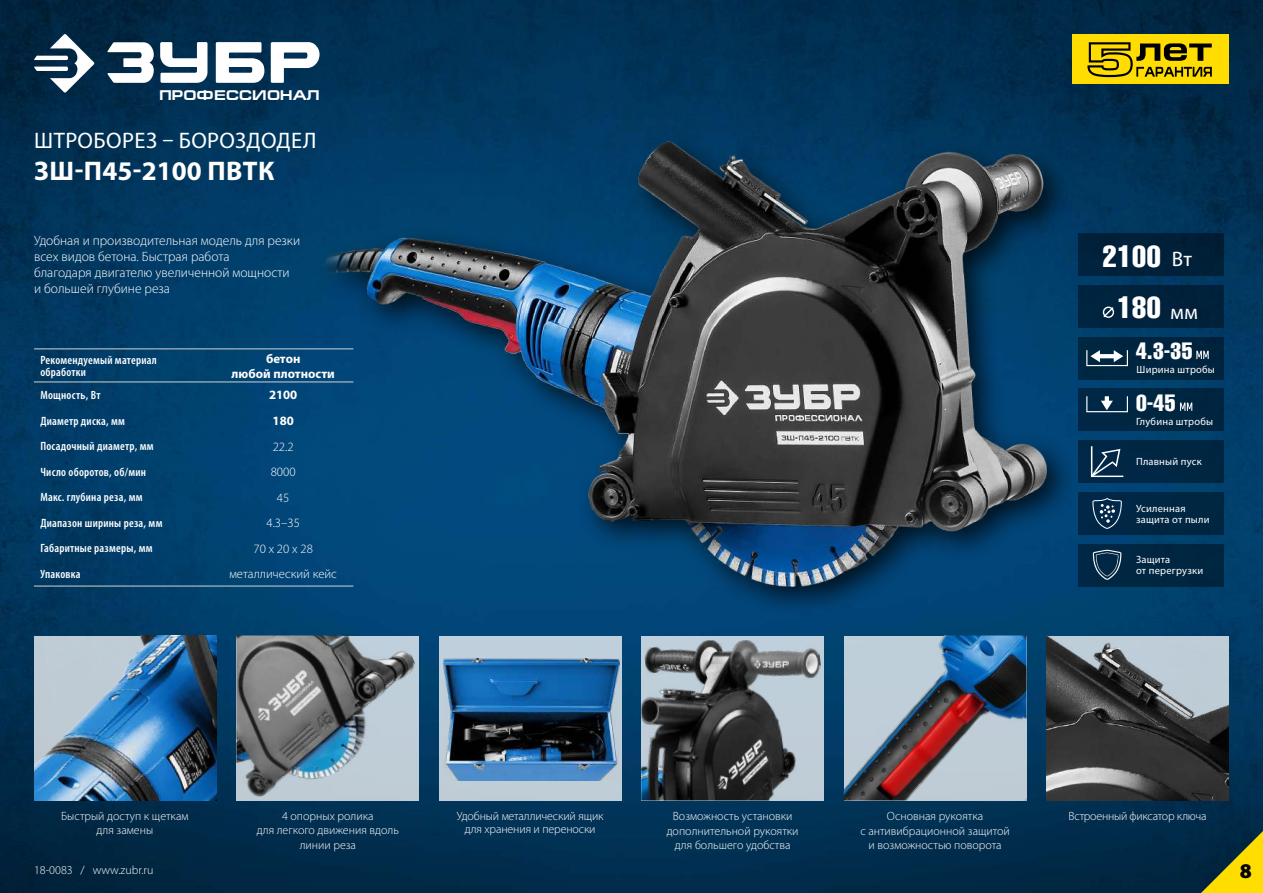
<style>
.page{position:relative;width:1263px;height:893px;background:#fff}
.page>*{position:absolute;margin:0;border:0;box-sizing:border-box;transform-origin:0 0}
.t1{font:30.15px "AG Letterica Compressed";letter-spacing:.02em;color:#fff}
.t2{font:700 27px "Myriad Pro";letter-spacing:.01em;color:#fff}
.t3{font:22.95px "AG Letterica Compressed";color:#fff}
.t4{font:22.5px "Myriad Pro";letter-spacing:.02em;color:#fff}
.t5{font:900 21px "Myriad Pro";color:#000}
.t6{font:700 14.25px "Europe Ext";letter-spacing:.015em;color:#fff}
.t7{font:300 13.5px/16.2px "Myriad Pro";color:#fff}
.t8{font:300 12.75px "Myriad Pro";color:#fff}
.t9{font:700 12.75px/15px "Myriad Pro";color:#fff;text-align:center}
.t10{font:300 12px/14.4px "Myriad Pro";color:#fff;text-align:center}
.t11{font:600 condensed 12px/11.2px "Myriad Pro";letter-spacing:.02em;color:#fff}
.t12{font:300 12px "Myriad Pro";letter-spacing:-.02em;color:#fff}
.t13{font:10.5px/11.2px "Myriad Pro";letter-spacing:.02em;color:#fff}
.s1{font-family:"Myriad Pro";font-size:21px}
</style>
<div class="page">
<img style="left:0;top:0;width:1263px;height:893px">
<svg style="left:1201px;top:831px;width:62px;height:62px;background:#7f8120"></svg>
<div style="left:439px;top:635px;width:183px;height:165px;background:#bfcfdc"></div>
<div style="left:641px;top:635px;width:183px;height:165px;background:#bfcfdc"></div>
<div style="left:1073px;top:34px;width:156px;height:50px;background:#fd0"></div>
<svg style="left:1087px;top:42px;width:125px;height:35px"></svg>
<div style="left:1078px;top:440px;width:145px;height:43px;background:#002742"></div>
<svg style="left:1091px;top:446px;width:32px;height:31px"></svg>
<div style="left:1078px;top:492px;width:145px;height:43px;background:#002743"></div>
<svg style="left:1092px;top:498px;width:30px;height:31px"></svg>
<div style="left:1078px;top:544px;width:145px;height:42px;background:#002741"></div>
<svg style="left:1093px;top:550px;width:28px;height:30px"></svg>
<hr style="left:34px;top:349px;width:179px;height:1px;background:#d1d3d4">
<hr style="left:213px;top:349px;width:140px;height:1px;background:#d1d3d4">
<hr style="left:34px;top:382px;width:179px;height:1px;background:#d1d3d4">
<hr style="left:213px;top:382px;width:140px;height:1px;background:#d1d3d4">
<hr style="left:34px;top:586px;width:179px;height:1px;background:#d1d3d4">
<hr style="left:213px;top:586px;width:140px;height:1px;background:#d1d3d4">
<img style="left:236px;top:635px;width:183px;height:165px">
<img style="left:34px;top:635px;width:183px;height:165px">
<img style="left:443px;top:658px;width:177px;height:123px">
<img style="left:844px;top:635px;width:182px;height:165px">
<img style="left:641px;top:640px;width:180px;height:160px">
<img style="left:1046px;top:635px;width:183px;height:165px">
<div style="left:1078px;top:233px;width:145px;height:43px;background:#002139"></div>
<div style="left:1078px;top:337px;width:145px;height:42px;background:#002540"></div>
<svg style="left:1086px;top:350px;width:42px;height:16px"></svg>
<svg style="left:1196px;top:351px;width:13px;height:8px"></svg>
<div style="left:1078px;top:389px;width:145px;height:42px;background:#002741"></div>
<svg style="left:1086px;top:396px;width:42px;height:16px"></svg>
<svg style="left:1180px;top:403px;width:12px;height:8px"></svg>
<div style="left:1078px;top:285px;width:145px;height:43px;background:#00233d"></div>
<svg style="left:1103px;top:307px;width:11px;height:11px"></svg>
<div style="left:314px;top:130px;width:764px;height:488px;background:#000;opacity:.75"></div>
<img style="left:300px;top:141px;width:746px;height:445px">
<svg style="left:34px;top:34px;width:60px;height:59px"></svg>
<svg style="left:106px;top:42px;width:214px;height:41px"></svg>
<p class="t6" style="left:159px;top:87px;width:162px">ПРОФЕССИОНАЛ</p>
<h3 class="t4" style="left:34px;top:126px;width:284px">ШТРОБОРЕЗ – БОРОЗДОДЕЛ</h3>
<h2 class="t2" style="left:34px;top:154px;width:242px">ЗШ-П45-2100 ПВТК</h2>
<p class="t7" style="left:34px;top:232px;width:268px">Удобная и производительная модель для резки всех видов бетона. Быстрая работа<br>благодаря двигателю увеличенной мощности и большей глубине реза</p>
<p class="t11" style="left:40px;top:355px;width:118px">Рекомендуемый материал обработки</p>
<p class="t9" style="left:232px;top:350px;width:105px">бетон<br>любой плотности</p>
<p class="t11" style="left:40px;top:390px;width:62px">Мощность, Вт</p>
<p class="t9" style="left:269px;top:387px;width:30px">2100</p>
<p class="t11" style="left:40px;top:415px;width:86px">Диаметр диска, мм</p>
<p class="t9" style="left:273px;top:413px;width:23px">180</p>
<p class="t11" style="left:40px;top:441px;width:115px">Посадочный диаметр, мм</p>
<p class="t8" style="left:273px;top:439px;width:22px">22.2</p>
<p class="t11" style="left:40px;top:466px;width:107px">Число оборотов, об/мин</p>
<p class="t8" style="left:271px;top:464px;width:26px">8000</p>
<p class="t11" style="left:40px;top:492px;width:104px">Макс. глубина реза, мм</p>
<p class="t8" style="left:277px;top:490px;width:14px">45</p>
<p class="t11" style="left:40px;top:517px;width:124px">Диапазон ширины реза, мм</p>
<p class="t8" style="left:266px;top:515px;width:35px">4.3–35</p>
<p class="t11" style="left:40px;top:543px;width:114px">Габаритные размеры, мм</p>
<p class="t8" style="left:253px;top:541px;width:61px">70 x 20 x 28</p>
<p class="t11" style="left:40px;top:568px;width:42px">Упаковка</p>
<p class="t8" style="left:229px;top:566px;width:109px">металлический кейс</p>
<h1 class="t1" style="left:1103px;top:240px;width:91px">2100 <span class="s1">Вт</span></h1>
<h1 class="t1" style="left:1117px;top:291px;width:82px">180 <span class="s1">мм</span></h1>
<h3 class="t3" style="left:1136px;top:338px;width:58px">4.3-35</h3>
<p class="t13" style="left:1136px;top:364px;width:80px">Ширина штробы</p>
<h3 class="t3" style="left:1136px;top:390px;width:41px">0-45</h3>
<p class="t13" style="left:1136px;top:415px;width:79px">Глубина штробы</p>
<p class="t13" style="left:1136px;top:456px;width:67px">Плавный пуск</p>
<p class="t13" style="left:1136px;top:502px;width:75px">Усиленная защита от пыли</p>
<p class="t13" style="left:1136px;top:554px;width:69px">Защита<br>от перегрузки</p>
<p class="t10" style="left:61px;top:808px;width:129px">Быстрый доступ к щеткам для замены</p>
<p class="t10" style="left:257px;top:808px;width:144px">4 опорных ролика<br>для легкого движения вдоль линии реза</p>
<p class="t10" style="left:457px;top:809px;width:148px;line-height:13.5px">Удобный металлический ящик для хранения и переноски</p>
<p class="t10" style="left:667px;top:809px;width:133px">Возможность установки дополнительной рукоятки для большего удобства</p>
<p class="t10" style="left:860px;top:809px;width:151px">Основная рукоятка<br>с антивибрационной защитой и возможностью поворота</p>
<p class="t12" style="left:1068px;top:809px;width:140px">Встроенный фиксатор ключа</p>
<p class="t10" style="left:34px;top:862px;width:121px">18-0083 / www.zubr.ru</p>
<h3 class="t5" style="left:1240px;top:856px;width:14px">8</h3>
</div>
